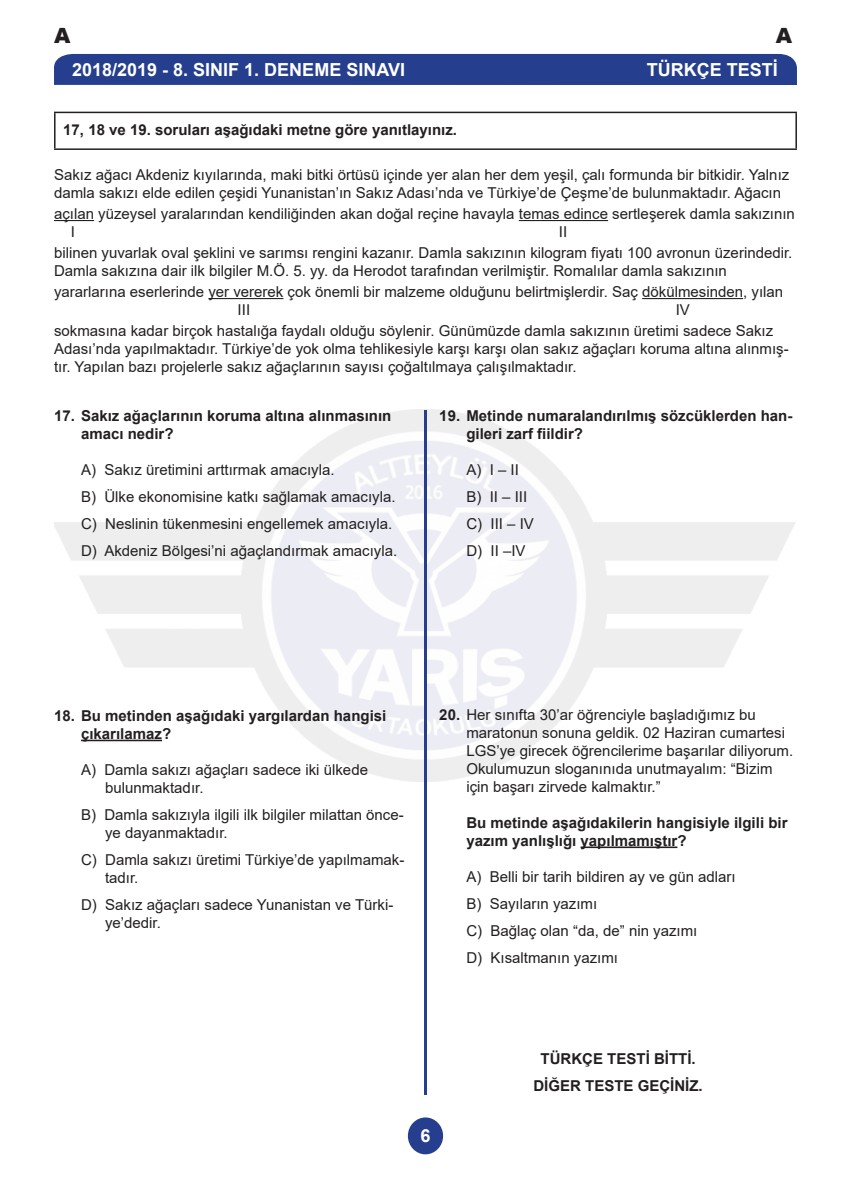
<style>
.page{position:relative;width:851px;height:1191px;background:#fff}
.page>*{position:absolute;margin:0;border:0;box-sizing:border-box;transform-origin:0 0}
.t1{font:900 21px "Arial";color:#231f20}
.t2{font:700 18px "Arial";color:#fff}
.t3{font:15px/18px "Arial";color:#231f20}
.t4{font:700 15px/18px "Arial";color:#231f20}
.s1{font-weight:700}
</style>
<div class="page">
<div style="left:408px;top:1117px;width:35px;height:37px;background:#253f8e;border-radius:50%"></div>
<hr style="left:424px;top:410px;width:3px;height:684px;background:#253f8e">
<div style="left:54px;top:54px;width:743px;height:31px;background:#253f8e"></div>
<hr style="left:54px;top:220px;width:40px;height:1px;background:#231f20">
<hr style="left:518px;top:220px;width:90px;height:1px;background:#231f20">
<hr style="left:208px;top:298px;width:75px;height:1px;background:#231f20">
<hr style="left:642px;top:298px;width:101px;height:1px;background:#231f20">
<hr style="left:54px;top:112px;width:742px;height:1px;background:#231f20">
<hr style="left:54px;top:113px;width:1px;height:35px;background:#231f20">
<hr style="left:795px;top:113px;width:1px;height:35px;background:#231f20">
<hr style="left:54px;top:148px;width:742px;height:2px;background:#231f20">
<hr style="left:81px;top:739px;width:81px;height:2px;background:#231f20">
<hr style="left:580px;top:846px;width:97px;height:2px;background:#231f20">
<h1 class="t1" style="left:54px;top:21px;width:18px">A</h1>
<h1 class="t1" style="left:775px;top:21px;width:18px">A</h1>
<p class="t2" style="left:72px;top:57px;width:334px">2018/2019 - 8. SINIF 1. DENEME SINAVI</p>
<p class="t2" style="left:646px;top:57px;width:133px">TÜRKÇE TESTİ</p>
<p class="t4" style="left:63px;top:121px;width:395px">17, 18 ve 19. soruları aşağıdaki metne göre yanıtlayınız.</p>
<p class="t3" style="left:54px;top:166px;width:736px">Sakız ağacı Akdeniz kıyılarında, maki bitki örtüsü içinde yer alan her dem yeşil, çalı formunda bir bitkidir. Yalnız damla sakızı elde edilen çeşidi Yunanistan’ın Sakız Adası’nda ve Türkiye’de Çeşme’de bulunmaktadır. Ağacın</p>
<p class="t3" style="left:71px;top:205px;width:725px;text-indent:-17px">açılan yüzeysel yaralarından kendiliğinden akan doğal reçine havayla temas edince sertleşerek damla sakızının<br>I</p>
<p class="t3" style="left:54px;top:221px;width:739px;line-height:21px;text-indent:505px">II<br>bilinen yuvarlak oval şeklini ve sarımsı rengini kazanır. Damla sakızının kilogram fiyatı 100 avronun üzerindedir.</p>
<p class="t3" style="left:54px;top:260px;width:730px;line-height:21px">Damla sakızına dair ilk bilgiler M.Ö. 5. yy. da Herodot tarafından verilmiştir. Romalılar damla sakızının yararlarına eserlerinde yer vererek çok önemli bir malzeme olduğunu belirtmişlerdir. Saç dökülmesinden, yılan</p>
<p class="t3" style="left:237px;top:301px;width:14px">III</p>
<p class="t3" style="left:54px;top:299px;width:720px;line-height:21px;text-indent:621px">IV<br>sokmasına kadar birçok hastalığa faydalı olduğu söylenir. Günümüzde damla sakızının üretimi sadece Sakız</p>
<p class="t3" style="left:54px;top:340px;width:736px">Adası’nda yapılmaktadır. Türkiye’de yok olma tehlikesiyle karşı karşı olan sakız ağaçları koruma altına alınmış&shy;tır. Yapılan bazı projelerle sakız ağaçlarının sayısı çoğaltılmaya çalışılmaktadır.</p>
<p class="t4" style="left:81px;top:406px;width:312px;text-indent:-27px">17. Sakız ağaçlarının koruma altına alınmasının amacı nedir?</p>
<p class="t3" style="left:81px;top:456px;width:317px;line-height:27px">A) Sakız üretimini arttırmak amacıyla.<br>B) Ülke ekonomisine katkı sağlamak amacıyla.<br>C) Neslinin tükenmesini engellemek amacıyla.<br>D) Akdeniz Bölgesi’ni ağaçlandırmak amacıyla.</p>
<p class="t4" style="left:466px;top:406px;width:327px;text-indent:-27px">19. Metinde numaralandırılmış sözcüklerden han&shy;gileri zarf fiildir?</p>
<p class="t3" style="left:466px;top:456px;width:69px;line-height:27px">A) I – II<br>B) II – III<br>C) III – IV<br>D) II –IV</p>
<p class="t4" style="left:81px;top:706px;width:307px;text-indent:-27px">18. Bu metinden aşağıdaki yargılardan hangisi çıkarılamaz?</p>
<p class="t3" style="left:105px;top:760px;width:264px;text-indent:-24px">A) Damla sakızı ağaçları sadece iki ülkede bulunmaktadır.</p>
<p class="t3" style="left:105px;top:805px;width:300px;text-indent:-24px">B) Damla sakızıyla ilgili ilk bilgiler milattan önce&shy;ye dayanmaktadır.</p>
<p class="t3" style="left:105px;top:850px;width:301px;text-indent:-24px">C) Damla sakızı üretimi Türkiye’de yapılmamak&shy;tadır.</p>
<p class="t3" style="left:105px;top:895px;width:290px;text-indent:-24px">D) Sakız ağaçları sadece Yunanistan ve Türki&shy;ye’dedir.</p>
<p class="t3" style="left:466px;top:705px;width:328px;text-indent:-27px"><span class="s1">20.</span> Her sınıfta 30’ar öğrenciyle başladığımız bu maratonun sonuna geldik. 02 Haziran cumartesi LGS’ye girecek öğrencilerime başarılar diliyorum.<br>Okulumuzun sloganınıda unutmayalım: “Bizim için başarı zirvede kalmaktır.”</p>
<p class="t4" style="left:466px;top:813px;width:322px">Bu metinde aşağıdakilerin hangisiyle ilgili bir yazım yanlışlığı yapılmamıştır?</p>
<p class="t3" style="left:466px;top:863px;width:271px;line-height:27px">A) Belli bir tarih bildiren ay ve gün adları<br>B) Sayıların yazımı<br>C) Bağlaç olan “da, de” nin yazımı<br>D) Kısaltmanın yazımı</p>
<p class="t2" style="left:420px;top:1122px;width:12px">6</p>
<p class="t4" style="left:533px;top:1045px;width:171px;line-height:27px;text-align:center">TÜRKÇE TESTİ BİTTİ.<br>DİĞER TESTE GEÇİNİZ.</p>
</div>
